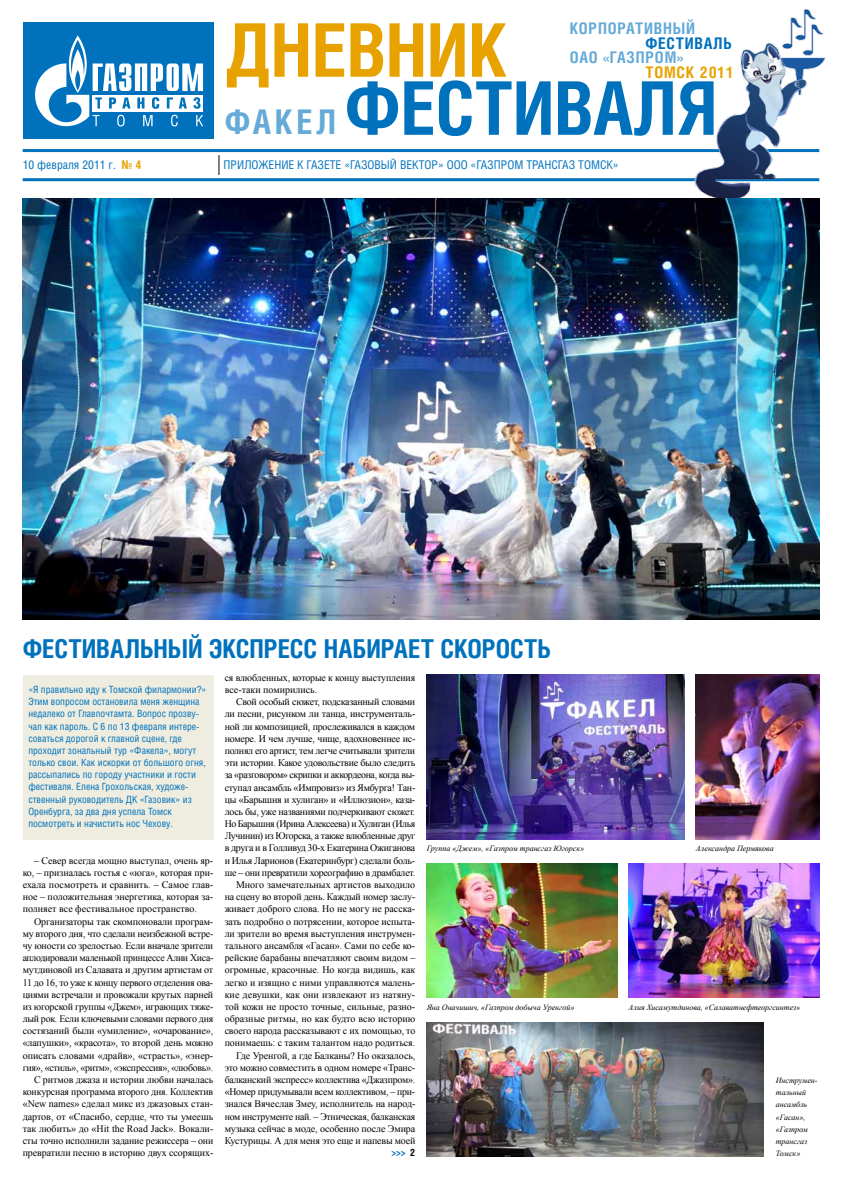
<style>
.page{position:relative;width:842px;height:1191px;background:#fff}
.page>*{position:absolute;margin:0;border:0;box-sizing:border-box;transform-origin:0 0}
.t1{font:700 74px "Helios Cond";color:#0071bc}
.t2{font:700 74px "Helios Cond";color:#e7a200}
.t3{font:700 34px "Helios Cond";letter-spacing:.1em;color:#66aad7}
.t4{font:700 26px "Helios Cond";letter-spacing:-.005em;color:#0072bd}
.t5{font:700 16px/29px "Helios Cond";letter-spacing:.05em;color:#66aad7}
.t6{font:700 16px "Helios Cond";letter-spacing:.05em;color:#0071bc}
.t7{font:700 16px "Helios Cond";letter-spacing:.05em;color:#e7a200}
.t8{font:12px "Helios Cond";color:#0072bd}
.t9{font:12px "Helios Cond";color:#0071bc}
.t10{font:10px/12.2px "Times New Roman";letter-spacing:-.015em;color:#000;text-align:right}
.t11{font:10px/12.2px "Helios Cond";color:#0071bc}
.t12{font:700 10px "Helios Cond";color:#0071bc}
.t13{font:italic 8px/12.2px "Times New Roman";color:#000}
.s1{font-weight:700;color:#e7a200}
.s2{color:#000}
</style>
<div class="page">
<div style="left:23px;top:23px;width:190px;height:116px;background:#0072bd"></div>
<svg style="left:35px;top:35px;width:168px;height:91px"></svg>
<hr style="left:23px;top:149px;width:796px;height:3px;background:#0071bc">
<hr style="left:23px;top:178px;width:796px;height:3px;background:#0071bc">
<svg style="left:219px;top:155px;width:1px;height:20px"></svg>
<img style="left:694px;top:9px;width:131px;height:190px">
<img style="left:23px;top:199px;width:796px;height:421px">
<div style="left:23px;top:674px;width:190px;height:165px;background:#eeeddf"></div>
<img style="left:629px;top:863px;width:190px;height:134px">
<img style="left:427px;top:674px;width:258px;height:165px">
<img style="left:427px;top:863px;width:190px;height:134px">
<img style="left:696px;top:674px;width:123px;height:165px">
<img style="left:427px;top:1022px;width:336px;height:134px">
<h3 class="t5" style="left:570px;top:14px;width:127px">корпоративный оао «газпром»</h3>
<h1 class="t2" style="left:225px;top:6px;width:285px">Дневник</h1>
<h3 class="t6" style="left:645px;top:34px;width:88px">фестиваль</h3>
<h3 class="t7" style="left:645px;top:63px;width:90px">томск 2011</h3>
<h1 class="t1" style="left:345px;top:64px;width:374px">фестиваля</h1>
<h2 class="t3" style="left:225px;top:102px;width:113px">факел</h2>
<p class="t9" style="left:23px;top:157px;width:120px">10 февраля 2011 г. <span class="s1">№ 4</span></p>
<p class="t8" style="left:224px;top:157px;width:231px">Приложение к газете «Газовый вектор» ООО</p>
<p class="t8" style="left:471px;top:157px;width:150px">«Газпром трансгаз Томск»</p>
<h3 class="t4" style="left:23px;top:633px;width:530px">фестивальный экспресс набирает скорость</h3>
<p class="t11" style="left:28px;top:683px;width:180px">«Я правильно иду к Томской филармонии?» Этим вопросом остановила меня женщина недалеко от Главпочтамта. Вопрос прозву&shy;чал как пароль. С 6 по 13 февраля интере&shy;соваться дорогой к главной сцене, где проходит зональный тур «Факела», могут только свои. Как искорки от большого огня, рассыпались по городу участники и гости фестиваля. Елена Грохольская, художе&shy;ственный руководитель ДК «Газовик» из Оренбурга, за два дня успела Томск посмотреть и начистить нос Чехову.</p>
<p class="t10" style="left:23px;top:854px;width:192px;text-align:justify;text-indent:11px">– Север всегда мощно выступал, очень яр&shy;ко, – призналась гостья с «юга», которая при&shy;ехала посмотреть и сравнить. – Самое глав&shy;ное – положительная энергетика, которая за&shy;полняет все фестивальное пространство.</p>
<p class="t10" style="left:23px;top:915px;width:192px">Организаторы так скомпоновали програм&shy;му второго дня, что сделали неизбежной встре&shy;чу юности со зрелостью. Если вначале зрители аплодировали маленькой принцессе Алии Хиса&shy;мутдиновой из Салавата и другим артистам от 11 до 16, то уже к концу первого отделения ова&shy;циями встречали и провожали крутых парней из югорской группы «Джем», играющих тяже&shy;лый рок. Если ключевыми словами первого дня состязаний были «умиление», «очарование», «лапушки», «красота», то второй день можно описать словами «драйв», «страсть», «энер&shy;гия», «стиль», «ритм», «экспрессия», «любовь».<br>С ритмов джаза и истории любви началась конкурсная программа второго дня. Коллектив «New names» сделал микс из джазовых стан&shy;дартов, от «Спасибо, сердце, что ты умеешь так любить» до «Hit the Road Jack». Вокали&shy;сты точно исполнили задание режиссера – они превратили песню в историю двух ссорящих-</p>
<p class="t10" style="left:225px;top:671px;width:192px;text-align:left">ся влюбленных, которые к концу выступления все-таки помирились.</p>
<p class="t10" style="left:225px;top:695px;width:192px">Свой особый сюжет, подсказанный словами ли песни, рисунком ли танца, инструменталь&shy;ной ли композицией, прослеживался в каждом номере. И чем лучше, чище, вдохновеннее ис&shy;полнял его артист, тем легче считывали зрители эти истории. Какое удовольствие было следить за «разговором» скрипки и аккордеона, когда вы&shy;ступал ансамбль «Импровиз» из Ямбурга! Тан&shy;цы «Барышня и хулиган» и «Иллюзион», каза&shy;лось бы, уже названиями подчеркивают сюжет.<br>Но Барышня (Ирина Алексеева) и Хулиган (Илья Лучинин) из Югорска, а также влюбленные друг в друга и в Голливуд 30-х Екатерина Ожиганова и Илья Ларионов (Екатеринбург) сделали боль&shy;ше – они превратили хореографию в драмбалет.<br>Много замечательных артистов выходило на сцену во второй день. Каждый номер заслу&shy;живает доброго слова. Но не могу не расска&shy;зать подробно о потрясении, которое испыта&shy;ли зрители во время выступления инструмен&shy;тального ансамбля «Гасан». Сами по себе ко&shy;рейские барабаны впечатляют своим видом – огромные, красочные. Но когда видишь, как легко и изящно с ними управляются малень&shy;кие девушки, как они извлекают из натяну&shy;той кожи не просто точные, сильные, разно&shy;образные ритмы, но как будто всю историю своего народа рассказывают с их помощью, то понимаешь: с таким талантом надо родиться.<br>Где Уренгой, а где Балканы? Но оказалось, это можно совместить в одном номере «Транс&shy;балканский экспресс» коллектива «Джазпром». «Номер придумывали всем коллективом, – при&shy;знался Вячеслав Змеу, исполнитель на народ&shy;ном инструменте най. – Этническая, балканская музыка сейчас в моде, особенно после Эмира Кустурицы. А для меня это еще и напевы моей</p>
<p class="t12" style="left:391px;top:1146px;width:25px">&gt;&gt;&gt; <span class="s2">2</span></p>
<p class="t13" style="left:427px;top:842px;width:159px">Группа «Джем», «Газпром трансгаз Югорск»</p>
<p class="t13" style="left:696px;top:842px;width:79px">Александра Пермякова</p>
<p class="t13" style="left:427px;top:1001px;width:149px">Яна Оначишич, «Газпром добыча Уренгой»</p>
<p class="t13" style="left:629px;top:1001px;width:173px">Алия Хисамутдинова, «Салаватнефтеоргсинтез»</p>
<p class="t13" style="left:776px;top:1074px;width:43px">Инструмен&shy;тальный ансамбль «Гасан», «Газпром трансгаз<br>Томск»</p>
</div>
